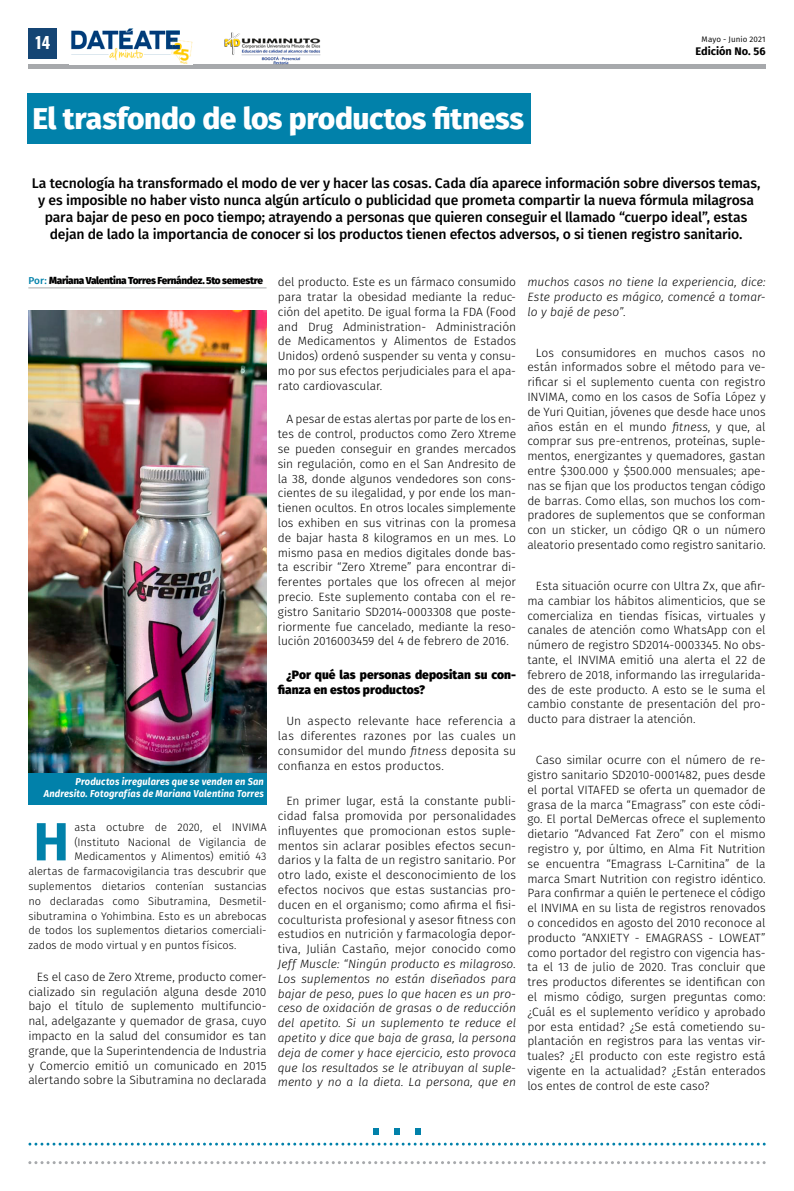
<style>
.page{position:relative;width:794px;height:1191px;background:#fff}
.page>*{position:absolute;margin:0;border:0;box-sizing:border-box;transform-origin:0 0}
.t1{font:700 53.7px "Fira Sans";color:#0181aa}
.t2{font:800 30px "Fira Sans";letter-spacing:-.015em;color:#fff}
.t3{font:700 16px "Oswald";color:#fff}
.t4{font:500 14px/16.8px "Fira Sans";letter-spacing:-.015em;color:#000;text-align:center}
.t5{font:300 12px/14.8px "Fira Sans";letter-spacing:-.005em;color:#000;text-align:justify}
.t6{font:italic 300 12px/14.8px "Fira Sans";color:#000;text-align:justify}
.t7{font:900 12px/14.8px "Fira Sans";color:#000}
.t8{font:300 11px "Fira Sans";letter-spacing:-.005em;color:#000}
.t9{font:700 11px "Fira Sans";color:#000}
.t10{font:italic 700 10px/12px "Fira Sans";letter-spacing:.015em;color:#fff;text-align:right;scale:.93 1}
.t11{font:900 10px "Fira Sans";letter-spacing:-.03em;color:#000}
.t12{font:8px "Fira Sans";letter-spacing:.01em;color:#000}
.s1{font-weight:500;color:#0181aa}
.s2{font-style:italic}
</style>
<div class="page">
<img style="left:71px;top:28px;width:122px;height:36px">
<div style="left:28px;top:28px;width:29px;height:31px;background:#154574"></div>
<div style="left:28px;top:64px;width:737px;height:5px;background:#a7a9ac"></div>
<svg style="left:28px;top:1161px;width:737px;height:3px"></svg>
<svg style="left:373px;top:1128px;width:6px;height:6px"></svg>
<svg style="left:394px;top:1128px;width:6px;height:6px"></svg>
<svg style="left:415px;top:1128px;width:6px;height:6px"></svg>
<svg style="left:30px;top:1142px;width:735px;height:3px"></svg>
<img style="left:224px;top:32px;width:97px;height:32px">
<div style="left:28px;top:94px;width:503px;height:50px;background:#0181aa"></div>
<hr style="left:28px;top:287px;width:238px;height:1px;background:#a7a9ac">
<img style="left:28px;top:311px;width:238px;height:462px">
<div style="left:28px;top:773px;width:238px;height:31px;background:#0181aa"></div>
<h3 class="t3" style="left:36px;top:29px;width:16px">14</h3>
<p class="t12" style="left:701px;top:33px;width:65px">Mayo - Junio 2021</p>
<p class="t9" style="left:695px;top:42px;width:72px">Edición No. 56</p>
<h2 class="t2" style="left:33px;top:93px;width:493px">El trasfondo de los productos fitness</h2>
<p class="t4" style="left:32px;top:174px;width:730px">La tecnología ha transformado el modo de ver y hacer las cosas. Cada día aparece información sobre diversos temas, y es imposible no haber visto nunca algún artículo o publicidad que prometa compartir la nueva fórmula milagrosa para bajar de peso en poco tiempo; atrayendo a personas que quieren conseguir el llamado “cuerpo ideal”, estas dejan de lado la importancia de conocer si los productos tienen efectos adversos, o si tienen registro sanitario.</p>
<p class="t11" style="left:28px;top:272px;width:236px"><span class="s1">Por:</span> Mariana Valentina Torres Fernández. 5to semestre</p>
<p class="t5" style="left:278px;top:275px;width:240px">del producto. Este es un fármaco consumido para tratar la obesidad mediante la reduc&shy;ción del apetito. De igual forma la FDA (Food and Drug Administration- Administración de Medicamentos y Alimentos de Estados Unidos) ordenó suspender su venta y consu&shy;mo por sus efectos perjudiciales para el apa&shy;rato cardiovascular.</p>
<p class="t5" style="left:278px;top:412px;width:240px;text-indent:9px">A pesar de estas alertas por parte de los en&shy;tes de control, productos como Zero Xtreme se pueden conseguir en grandes mercados sin regulación, como en el San Andresito de la 38, donde algunos vendedores son cons&shy;cientes de su ilegalidad, y por ende los man&shy;tienen ocultos. En otros locales simplemente los exhiben en sus vitrinas con la promesa de bajar hasta 8 kilogramos en un mes. Lo mismo pasa en medios digitales donde bas&shy;ta escribir “Zero Xtreme” para encontrar di&shy;ferentes portales que los ofrecen al mejor precio. Este suplemento contaba con el re&shy;gistro Sanitario SD2014-0003308 que poste&shy;riormente fue cancelado, mediante la reso&shy;lución 2016003459 del 4 de febrero de 2016.</p>
<p class="t7" style="left:278px;top:666px;width:240px;text-indent:9px">¿Por qué las personas depositan su con&shy;fianza en estos productos?</p>
<p class="t5" style="left:278px;top:714px;width:240px;text-indent:9px">Un aspecto relevante hace referencia a las diferentes razones por las cuales un consumidor del mundo <span class="s2">fitness</span> deposita su confianza en estos productos.</p>
<p class="t5" style="left:278px;top:793px;width:240px;text-indent:9px">En primer lugar, está la constante publi&shy;cidad falsa promovida por personalidades influyentes que promocionan estos suple&shy;mentos sin aclarar posibles efectos secun&shy;darios y la falta de un registro sanitario. Por otro lado, existe el desconocimiento de los efectos nocivos que estas sustancias pro&shy;ducen en el organismo; como afirma el fisi&shy;coculturista profesional y asesor fitness con estudios en nutrición y farmacología depor&shy;tiva, Julián Castaño, mejor conocido como</p>
<p class="t6" style="left:278px;top:956px;width:240px">Jeff Muscle: “Ningún producto es milagroso.<br>Los suplementos no están diseñados para bajar de peso, pues lo que hacen es un pro&shy;ceso de oxidación de grasas o de reducción del apetito. Si un suplemento te reduce el apetito y dice que baja de grasa, la persona deja de comer y hace ejercicio, esto provoca que los resultados se le atribuyan al suple&shy;mento y no a la dieta. La persona, que en</p>
<p class="t6" style="left:527px;top:274px;width:240px">muchos casos no tiene la experiencia, dice:<br>Este producto es mágico, comencé a tomar&shy;lo y bajé de peso”.</p>
<p class="t5" style="left:527px;top:345px;width:240px;text-indent:9px">Los consumidores en muchos casos no están informados sobre el método para ve&shy;rificar si el suplemento cuenta con registro INVIMA, como en los casos de Sofía López y de Yuri Quitian, jóvenes que desde hace unos años están en el mundo <span class="s2">fitness</span>, y que, al comprar sus pre-entrenos, proteínas, suple&shy;mentos, energizantes y quemadores, gastan entre $300.000 y $500.000 mensuales; ape&shy;nas se fijan que los productos tengan código de barras. Como ellas, son muchos los com&shy;pradores de suplementos que se conforman con un sticker, un código QR o un número aleatorio presentado como registro sanitario.</p>
<p class="t5" style="left:527px;top:578px;width:240px;text-indent:9px">Esta situación ocurre con Ultra Zx, que afir&shy;ma cambiar los hábitos alimenticios, que se comercializa en tiendas físicas, virtuales y canales de atención como WhatsApp con el número de registro SD2014-0003345. No obs&shy;tante, el INVIMA emitió una alerta el 22 de febrero de 2018, informando las irregularida&shy;des de este producto. A esto se le suma el cambio constante de presentación del pro&shy;ducto para distraer la atención.</p>
<p class="t5" style="left:527px;top:752px;width:240px;text-indent:9px">Caso similar ocurre con el número de re&shy;gistro sanitario SD2010-0001482, pues desde el portal VITAFED se oferta un quemador de grasa de la marca “Emagrass” con este códi&shy;go. El portal DeMercas ofrece el suplemento dietario “Advanced Fat Zero” con el mismo registro y, por último, en Alma Fit Nutrition se encuentra “Emagrass L-Carnitina” de la marca Smart Nutrition con registro idéntico.<br>Para confirmar a quién le pertenece el código el INVIMA en su lista de registros renovados o concedidos en agosto del 2010 reconoce al producto “ANXIETY - EMAGRASS - LOWEAT” como portador del registro con vigencia has&shy;ta el 13 de julio de 2020. Tras concluir que tres productos diferentes se identifican con el mismo código, surgen preguntas como: ¿Cuál es el suplemento verídico y aprobado por esta entidad? ¿Se está cometiendo su&shy;plantación en registros para las ventas vir&shy;tuales? ¿El producto con este registro está vigente en la actualidad? ¿Están enterados los entes de control de este caso?</p>
<p class="t10" style="left:44px;top:775px;width:238px">Productos irregulares que se venden en San<br>Andresito. Fotografías de Mariana Valentina Torres</p>
<h1 class="t1" style="left:33px;top:796px;width:37px">H</h1>
<p class="t8" style="left:74px;top:819px;width:193px">asta octubre de 2020, el INVIMA</p>
<p class="t8" style="left:74px;top:834px;width:193px">(Instituto Nacional de Vigilancia de</p>
<p class="t8" style="left:74px;top:848px;width:193px">Medicamentos y Alimentos) emitió 43</p>
<p class="t8" style="left:28px;top:863px;width:240px">alertas de farmacovigilancia tras descubrir que</p>
<p class="t8" style="left:28px;top:878px;width:240px">suplementos dietarios contenían sustancias</p>
<p class="t8" style="left:28px;top:893px;width:240px">no declaradas como Sibutramina, Desmetil-</p>
<p class="t8" style="left:28px;top:908px;width:240px">sibutramina o Yohimbina. Esto es un abrebocas</p>
<p class="t8" style="left:28px;top:922px;width:240px">de todos los suplementos dietarios comerciali-</p>
<p class="t8" style="left:28px;top:937px;width:209px">zados de modo virtual y en puntos físicos.</p>
<p class="t5" style="left:28px;top:969px;width:240px;text-indent:9px">Es el caso de Zero Xtreme, producto comer&shy;cializado sin regulación alguna desde 2010 bajo el título de suplemento multifuncio&shy;nal, adelgazante y quemador de grasa, cuyo impacto en la salud del consumidor es tan grande, que la Superintendencia de Industria y Comercio emitió un comunicado en 2015 alertando sobre la Sibutramina no declarada</p>
</div>
